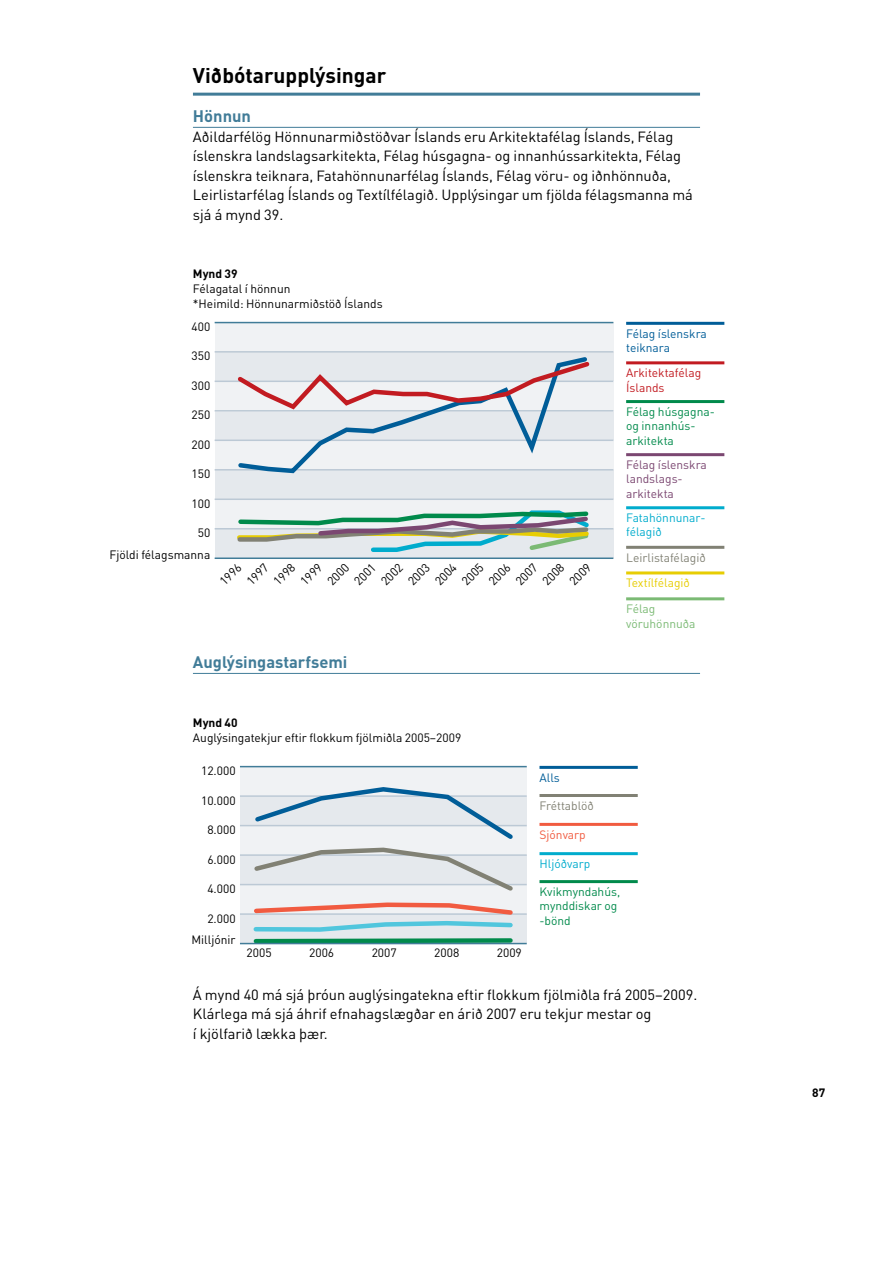
<style>
.page{position:relative;width:893px;height:1263px;background:#fff}
.page>*{position:absolute;margin:0;border:0;box-sizing:border-box;transform-origin:0 0}
.t1{font:700 21px "DINOT";color:#000}
.t2{font:700 16.5px "DINOT";color:#417c98}
.t3{font:14.7px/19.5px "DINOT";color:#000}
.t4{font:12px/14.7px "DINOT";color:#000}
.t5{font:12px/14.4px "DINOT";color:#008a4b}
.t6{font:12px/14.4px "DINOT";color:#7b4771}
.t7{font:12px/14.4px "DINOT";color:#00accd}
.t8{font:12px/14.4px "DINOT";color:#005d98}
.t9{font:12px "DINOT";color:#818174}
.t10{font:12px/14.4px "DINOT";color:#c21b21}
.t11{font:12px/14.4px "DINOT";color:#7bba74}
.t12{font:700 12px "DINOT";color:#000}
.t13{font:12px "DINOT";color:#e7cd03}
.t14{font:12px "DINOT";color:#f15b40}
</style>
<div class="page">
<hr style="left:193px;top:93px;width:507px;height:3px;background:#417c98">
<hr style="left:193px;top:127px;width:507px;height:1px;background:#417c98">
<hr style="left:193px;top:673px;width:507px;height:1px;background:#417c98">
<div style="left:215px;top:352px;width:398px;height:29px;background:#e5e9ed"></div>
<div style="left:215px;top:322px;width:398px;height:30px;background:#f0f2f4"></div>
<div style="left:215px;top:411px;width:398px;height:29px;background:#e5e9ed"></div>
<div style="left:215px;top:470px;width:398px;height:29px;background:#e5e9ed"></div>
<div style="left:215px;top:528px;width:398px;height:30px;background:#e5e9ed"></div>
<div style="left:215px;top:499px;width:398px;height:30px;background:#f0f2f4"></div>
<div style="left:215px;top:440px;width:398px;height:30px;background:#f0f2f4"></div>
<div style="left:215px;top:382px;width:398px;height:29px;background:#f0f2f4"></div>
<hr style="left:215px;top:528px;width:398px;height:1px;background:#bcc9d5">
<hr style="left:215px;top:498px;width:398px;height:2px;background:#bcc9d5">
<hr style="left:215px;top:469px;width:398px;height:1px;background:#bcc9d5">
<hr style="left:215px;top:439px;width:398px;height:2px;background:#bcc9d5">
<hr style="left:215px;top:410px;width:398px;height:2px;background:#bcc9d5">
<hr style="left:215px;top:381px;width:398px;height:1px;background:#bcc9d5">
<hr style="left:215px;top:351px;width:398px;height:2px;background:#bcc9d5">
<hr style="left:215px;top:322px;width:398px;height:1px;background:#417c98">
<hr style="left:215px;top:557px;width:398px;height:2px;background:#417c98">
<svg style="left:235px;top:510px;width:357px;height:42px"></svg>
<svg style="left:234px;top:357px;width:359px;height:117px"></svg>
<hr style="left:626px;top:322px;width:98px;height:3px;background:#005d98">
<hr style="left:539px;top:766px;width:99px;height:3px;background:#005d98">
<hr style="left:626px;top:400px;width:98px;height:3px;background:#008a4b">
<hr style="left:539px;top:823px;width:99px;height:3px;background:#f15b40">
<hr style="left:626px;top:506px;width:98px;height:3px;background:#00accd">
<hr style="left:539px;top:880px;width:99px;height:3px;background:#008a4b">
<hr style="left:626px;top:571px;width:98px;height:3px;background:#e7cd03">
<hr style="left:626px;top:361px;width:98px;height:3px;background:#c21b21">
<hr style="left:539px;top:794px;width:99px;height:3px;background:#818174">
<hr style="left:626px;top:453px;width:98px;height:3px;background:#7b4771">
<hr style="left:539px;top:852px;width:99px;height:3px;background:#00accd">
<hr style="left:626px;top:546px;width:98px;height:3px;background:#818174">
<hr style="left:626px;top:597px;width:98px;height:3px;background:#7bba74">
<div style="left:240px;top:796px;width:287px;height:29px;background:#e5e9ed"></div>
<div style="left:240px;top:855px;width:287px;height:29px;background:#e5e9ed"></div>
<div style="left:240px;top:913px;width:287px;height:30px;background:#e5e9ed"></div>
<div style="left:240px;top:884px;width:287px;height:30px;background:#f0f2f4"></div>
<div style="left:240px;top:825px;width:287px;height:30px;background:#f0f2f4"></div>
<div style="left:240px;top:767px;width:287px;height:29px;background:#f0f2f4"></div>
<hr style="left:240px;top:913px;width:287px;height:2px;background:#bcc9d5">
<hr style="left:240px;top:884px;width:287px;height:1px;background:#bcc9d5">
<hr style="left:240px;top:854px;width:287px;height:2px;background:#bcc9d5">
<hr style="left:240px;top:825px;width:287px;height:1px;background:#bcc9d5">
<hr style="left:240px;top:795px;width:287px;height:2px;background:#bcc9d5">
<hr style="left:240px;top:766px;width:287px;height:1px;background:#417c98">
<svg style="left:251px;top:902px;width:264px;height:43px"></svg>
<svg style="left:251px;top:787px;width:266px;height:104px"></svg>
<hr style="left:240px;top:943px;width:287px;height:1px;background:#417c98">
<h1 class="t1" style="left:193px;top:61px;width:195px">Viðbótarupplýsingar</h1>
<p class="t2" style="left:193px;top:105px;width:60px">Hönnun</p>
<p class="t3" style="left:193px;top:126px;width:501px">Aðildarfélög Hönnunarmiðstöðvar Íslands eru Arkitektafélag Íslands, Félag íslenskra landslagsarkitekta, Félag húsgagna- og innanhússarkitekta, Félag íslenskra teiknara, Fatahönnunarfélag Íslands, Félag vöru- og iðnhönnuða, Leirlistarfélag Íslands og Textílfélagið. Upplýsingar um fjölda félagsmanna má sjá á mynd 39.</p>
<p class="t12" style="left:193px;top:266px;width:46px">Mynd 39</p>
<p class="t4" style="left:193px;top:281px;width:191px">Félagatal í hönnun<br>*Heimild: Hönnunarmiðstöð Íslands</p>
<p class="t4" style="left:192px;top:319px;width:20px">400</p>
<p class="t4" style="left:192px;top:348px;width:20px">350</p>
<p class="t4" style="left:192px;top:378px;width:20px">300</p>
<p class="t4" style="left:192px;top:407px;width:20px">250</p>
<p class="t4" style="left:192px;top:437px;width:20px">200</p>
<p class="t4" style="left:192px;top:466px;width:20px">150</p>
<p class="t4" style="left:192px;top:496px;width:20px">100</p>
<p class="t4" style="left:198px;top:525px;width:14px">50</p>
<p class="t4" style="left:109px;top:546px;width:102px">Fjöldi félagsmanna</p>
<p class="t4" style="left:216px;top:577px;width:27px;rotate:-45deg">1996</p>
<p class="t4" style="left:243px;top:577px;width:27px;rotate:-45deg">1997</p>
<p class="t4" style="left:270px;top:577px;width:27px;rotate:-45deg">1998</p>
<p class="t4" style="left:297px;top:577px;width:27px;rotate:-45deg">1999</p>
<p class="t4" style="left:324px;top:577px;width:27px;rotate:-45deg">2000</p>
<p class="t4" style="left:351px;top:577px;width:27px;rotate:-45deg">2001</p>
<p class="t4" style="left:378px;top:577px;width:27px;rotate:-45deg">2002</p>
<p class="t4" style="left:404px;top:577px;width:27px;rotate:-45deg">2003</p>
<p class="t4" style="left:431px;top:577px;width:27px;rotate:-45deg">2004</p>
<p class="t4" style="left:458px;top:577px;width:27px;rotate:-45deg">2005</p>
<p class="t4" style="left:485px;top:577px;width:27px;rotate:-45deg">2006</p>
<p class="t4" style="left:512px;top:577px;width:27px;rotate:-45deg">2007</p>
<p class="t4" style="left:539px;top:577px;width:27px;rotate:-45deg">2008</p>
<p class="t4" style="left:566px;top:577px;width:27px;rotate:-45deg">2009</p>
<p class="t2" style="left:193px;top:651px;width:156px">Auglýsingastarfsemi</p>
<p class="t12" style="left:193px;top:714px;width:46px">Mynd 40</p>
<p class="t4" style="left:193px;top:729px;width:270px">Auglýsingatekjur eftir flokkum fjölmiðla 2005–2009</p>
<p class="t4" style="left:201px;top:763px;width:36px">12.000</p>
<p class="t4" style="left:201px;top:792px;width:36px">10.000</p>
<p class="t4" style="left:207px;top:822px;width:30px">8.000</p>
<p class="t4" style="left:207px;top:851px;width:30px">6.000</p>
<p class="t8" style="left:539px;top:770px;width:22px">Alls</p>
<p class="t9" style="left:539px;top:797px;width:56px">Fréttablöð</p>
<p class="t14" style="left:539px;top:826px;width:48px">Sjónvarp</p>
<p class="t7" style="left:539px;top:856px;width:52px">Hljóðvarp</p>
<p class="t8" style="left:626px;top:326px;width:82px">Félag íslenskra teiknara</p>
<p class="t10" style="left:626px;top:365px;width:77px">Arkitektafélag<br>Íslands</p>
<p class="t5" style="left:626px;top:404px;width:88px">Félag húsgagna&shy;og innanhús&shy;arkitekta</p>
<p class="t6" style="left:626px;top:457px;width:82px">Félag íslenskra landslags&shy;arkitekta</p>
<p class="t7" style="left:626px;top:510px;width:81px">Fatahönnunar&shy;félagið</p>
<p class="t9" style="left:626px;top:549px;width:81px">Leirlistafélagið</p>
<p class="t11" style="left:626px;top:601px;width:71px">Félag vöruhönnuða</p>
<p class="t13" style="left:626px;top:575px;width:65px">Textílfélagið</p>
<p class="t4" style="left:207px;top:881px;width:30px">4.000</p>
<p class="t4" style="left:207px;top:910px;width:30px">2.000</p>
<p class="t4" style="left:191px;top:932px;width:46px">Milljónir</p>
<p class="t4" style="left:247px;top:945px;width:27px">2005</p>
<p class="t4" style="left:309px;top:945px;width:27px">2006</p>
<p class="t4" style="left:372px;top:945px;width:27px">2007</p>
<p class="t4" style="left:434px;top:945px;width:27px">2008</p>
<p class="t4" style="left:497px;top:945px;width:27px">2009</p>
<p class="t5" style="left:539px;top:884px;width:82px">Kvikmyndahús, mynddiskar og -bönd</p>
<p class="t3" style="left:193px;top:984px;width:506px">Á mynd 40 má sjá þróun auglýsingatekna eftir flokkum fjölmiðla frá 2005–2009.<br>Klárlega má sjá áhrif efnahagslægðar en árið 2007 eru tekjur mestar og<br>í kjölfarið lækka þær.</p>
<p class="t12" style="left:812px;top:1085px;width:15px">87</p>
</div>
